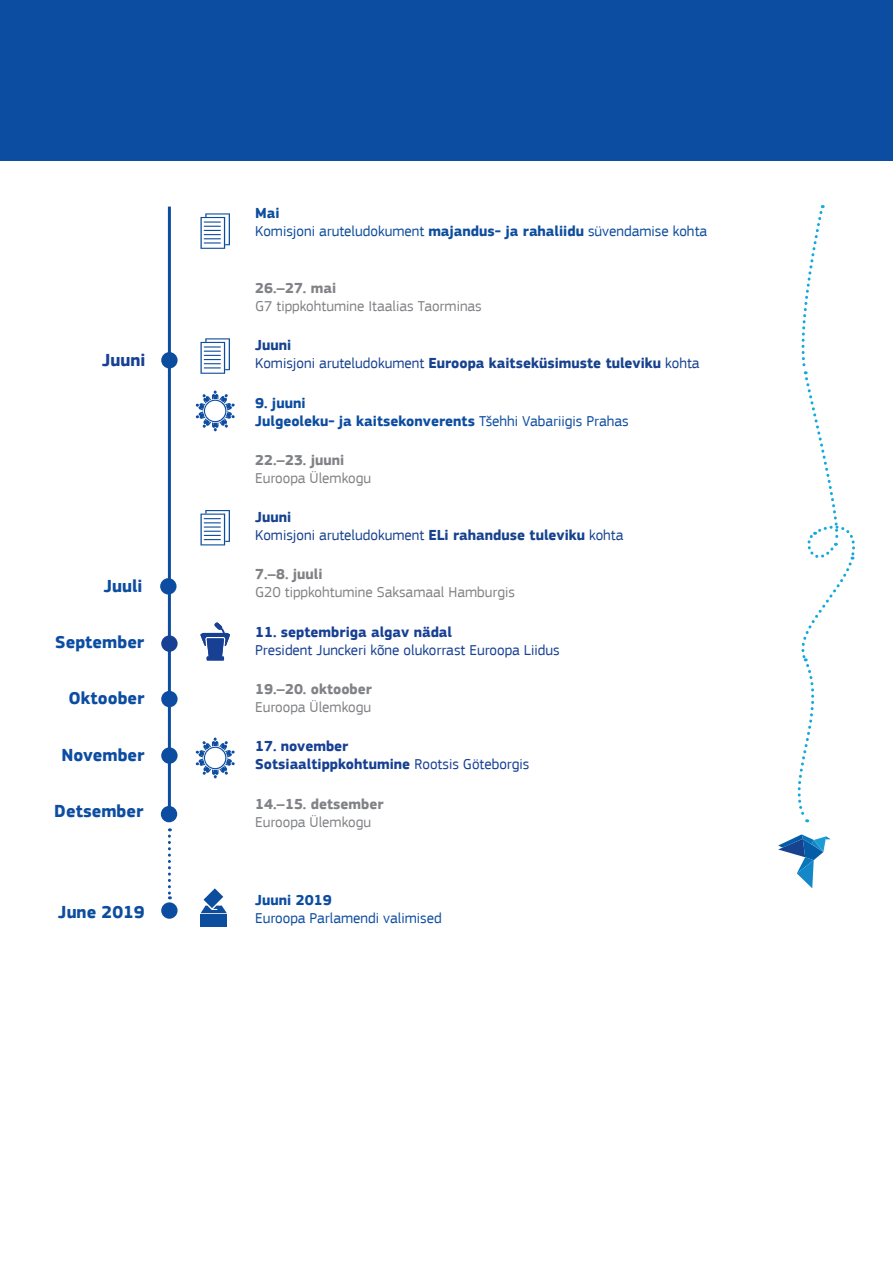
<style>
.page{position:relative;width:893px;height:1263px;background:#fff}
.page>*{position:absolute;margin:0;border:0;box-sizing:border-box;transform-origin:0 0}
.t1{font:700 18px "EC Square Sans Pro";color:#0d4da1}
.t2{font:700 18px "EC Square Sans Pro";color:#0d4d9d}
.t3{font:700 18px "EC Square Sans Pro";color:#174094}
.t4{font:15px/18px "EC Square Sans Pro";color:#808285}
.t5{font:15px/18px "EC Square Sans Pro";color:#174094}
.t6{font:700 15px/18px "EC Square Sans Pro";color:#17428f}
.t7{font:15px/18px "EC Square Sans Pro";color:#0d4d9d}
.t8{font:700 15px/18px "EC Square Sans Pro";color:#808285}
.t9{font:700 15px/18px "EC Square Sans Pro";color:#0d4da1}
.t10{font:15px/18px "EC Square Sans Pro";color:#17428f}
.t11{font:700 15px/18px "EC Square Sans Pro";color:#174094}
.t12{font:15px/18px "EC Square Sans Pro";color:#0d4da1}
.s1{font-weight:700}
.s2{font-weight:400}
</style>
<div class="page">
<div style="left:0;top:0;width:893px;height:160px;background:#0d4da1"></div>
<hr style="left:168px;top:207px;width:3px;height:607px;background:#0d4da1">
<svg style="left:200px;top:213px;width:30px;height:36px"></svg>
<svg style="left:200px;top:338px;width:30px;height:36px"></svg>
<svg style="left:200px;top:510px;width:30px;height:35px"></svg>
<svg style="left:797px;top:205px;width:58px;height:617px"></svg>
<svg style="left:778px;top:834px;width:53px;height:54px"></svg>
<div style="left:161px;top:352px;width:17px;height:16px;background:#0d4d9d;border-radius:50%"></div>
<div style="left:160px;top:578px;width:17px;height:16px;background:#0d4da1;border-radius:50%"></div>
<div style="left:161px;top:635px;width:17px;height:17px;background:#174094;border-radius:50%"></div>
<div style="left:161px;top:691px;width:17px;height:16px;background:#0d4da1;border-radius:50%"></div>
<div style="left:161px;top:747px;width:17px;height:17px;background:#0d4da1;border-radius:50%"></div>
<div style="left:161px;top:806px;width:16px;height:16px;background:#0d4da1;border-radius:50%"></div>
<div style="left:161px;top:902px;width:17px;height:17px;background:#0d4da1;border-radius:50%"></div>
<svg style="left:196px;top:737px;width:39px;height:41px"></svg>
<svg style="left:196px;top:390px;width:39px;height:41px"></svg>
<svg style="left:200px;top:622px;width:30px;height:38px"></svg>
<svg style="left:201px;top:888px;width:26px;height:25px"></svg>
<div style="left:200px;top:914px;width:27px;height:13px;background:#0d4d9d"></div>
<svg style="left:168px;top:828px;width:3px;height:71px"></svg>
<p class="t3" style="left:102px;top:349px;width:45px">Juuni</p>
<p class="t1" style="left:104px;top:575px;width:40px">Juuli</p>
<p class="t1" style="left:55px;top:631px;width:90px">September</p>
<p class="t1" style="left:69px;top:688px;width:77px">Oktoober</p>
<p class="t1" style="left:61px;top:744px;width:85px">November</p>
<p class="t1" style="left:54px;top:801px;width:91px">Detsember</p>
<p class="t2" style="left:58px;top:901px;width:88px">June 2019</p>
<p class="t7" style="left:255px;top:204px;width:454px"><span class="s1">Mai<br></span>Komisjoni aruteludokument <span class="s1">majandus- ja rahaliidu</span> süvendamise kohta</p>
<p class="t4" style="left:255px;top:279px;width:228px"><span class="s1">26.–27. mai<br></span>G7 tippkohtumine Itaalias Taorminas</p>
<p class="t6" style="left:255px;top:337px;width:446px">Juuni<br><span class="s2">Komisjoni aruteludokument</span> Euroopa kaitseküsimuste tuleviku <span class="s2">kohta</span></p>
<p class="t9" style="left:255px;top:394px;width:375px">9. juuni<br>Julgeoleku- ja kaitsekonverents <span class="s2">Tšehhi Vabariigis Prahas</span></p>
<p class="t4" style="left:255px;top:451px;width:118px"><span class="s1">22.–23. juuni<br></span>Euroopa Ülemkogu</p>
<p class="t10" style="left:255px;top:508px;width:370px"><span class="s1">Juuni<br></span>Komisjoni aruteludokument <span class="s1">ELi rahanduse tuleviku</span> kohta</p>
<p class="t4" style="left:255px;top:566px;width:261px"><span class="s1">7.–8. juuli<br></span>G20 tippkohtumine Saksamaal Hamburgis</p>
<p class="t5" style="left:255px;top:623px;width:306px"><span class="s1">11. septembriga algav nädal<br></span>President Junckeri kõne olukorrast Euroopa Liidus</p>
<p class="t8" style="left:255px;top:680px;width:118px">19.–20. oktoober<br><span class="s2">Euroopa Ülemkogu</span></p>
<p class="t11" style="left:255px;top:738px;width:276px">17. november<br>Sotsiaaltippkohtumine <span class="s2">Rootsis Göteborgis</span></p>
<p class="t8" style="left:255px;top:795px;width:130px">14.–15. detsember<br><span class="s2">Euroopa Ülemkogu</span></p>
<p class="t12" style="left:255px;top:891px;width:188px"><span class="s1">Juuni 2019<br></span>Euroopa Parlamendi valimised</p>
</div>
